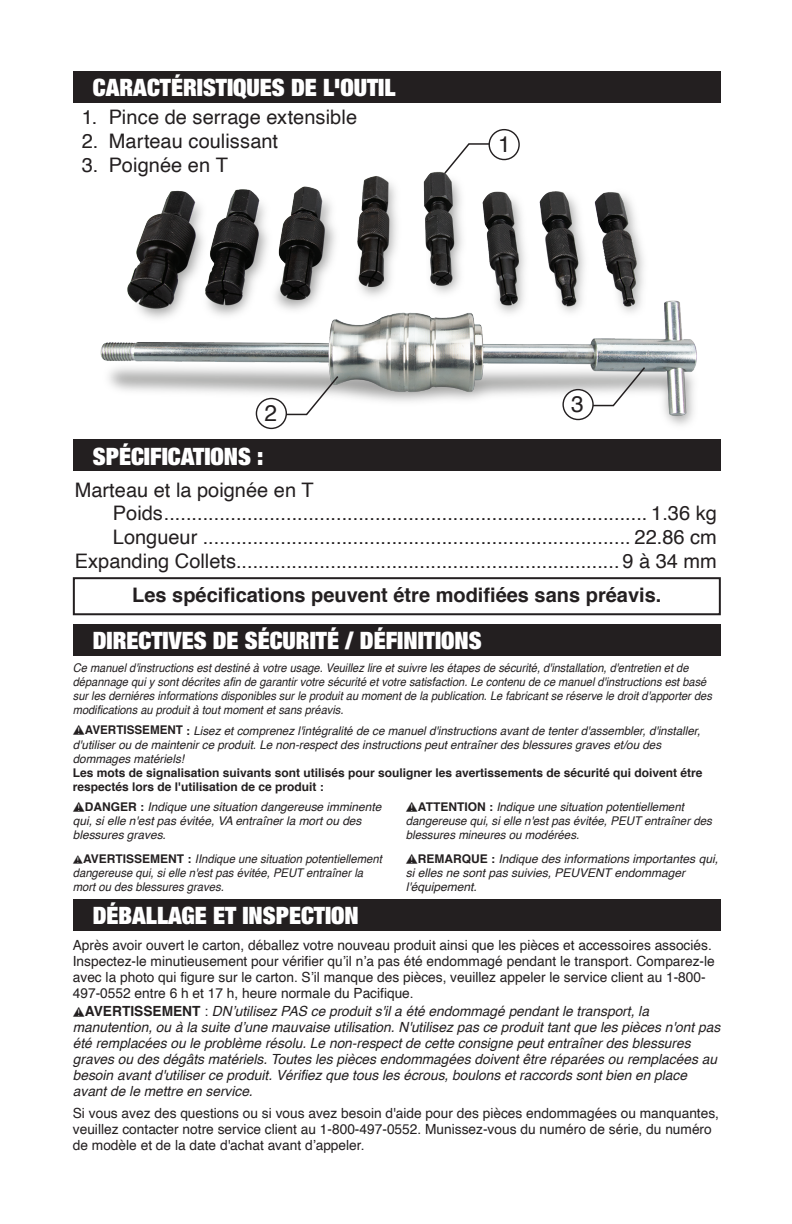
<style>
.page{position:relative;width:792px;height:1224px;background:#fff}
.page>*{position:absolute;margin:0;border:0;box-sizing:border-box;transform-origin:0 0}
.t1{font:900 expanded 24px "Helvetica Neue";color:#fff}
.t2{font:22.6px "Helvetica";color:#231f20}
.t3{font:20px "Helvetica";color:#231f20}
.t4{font:700 20px "Helvetica";color:#231f20}
.t5{font:14px/16px "Helvetica";color:#231f20}
.t6{font:italic 14px/16px "Helvetica";color:#231f20}
.t7{font:italic 12px/14px "Helvetica";color:#231f20}
.t8{font:italic 12px/14px "Helvetica";color:#231f20;scale:.92 1}
.t9{font:700 12px/14px "Helvetica";color:#231f20}
.t10{font:italic 12px/14px "Helvetica";color:#231f20;scale:.94 1}
.t11{font:italic 12px/14px "Helvetica";color:#231f20;scale:.96 1}
.s1{font-weight:700;font-style:normal}
.s2{font-style:normal}
</style>
<div class="page">
<div style="left:73px;top:71px;width:648px;height:32px;background:#231f20"></div>
<div style="left:73px;top:440px;width:648px;height:31px;background:#231f20"></div>
<svg style="left:451px;top:142px;width:45px;height:22px"></svg>
<div style="left:489px;top:130px;width:30px;height:30px;background:#fff;border-radius:50%"></div>
<div style="left:489px;top:129px;width:31px;height:31px;border:1px solid #231f20;border-radius:50%"></div>
<div style="left:73px;top:577px;width:648px;height:38px;border:2px solid #231f20"></div>
<img style="left:100px;top:164px;width:597px;height:266px">
<svg style="left:280px;top:374px;width:60px;height:42px"></svg>
<div style="left:256px;top:399px;width:30px;height:29px;background:#fff;border-radius:50%"></div>
<div style="left:256px;top:398px;width:31px;height:31px;border:1px solid #231f20;border-radius:50%"></div>
<svg style="left:586px;top:366px;width:61px;height:41px"></svg>
<div style="left:563px;top:390px;width:30px;height:30px;background:#fff;border-radius:50%"></div>
<div style="left:562px;top:389px;width:32px;height:31px;border:1px solid #231f20;border-radius:50%"></div>
<div style="left:73px;top:625px;width:648px;height:31px;background:#231f20"></div>
<div style="left:73px;top:899px;width:648px;height:31px;background:#231f20"></div>
<p class="t1" style="left:93px;top:72px;width:304px">CARACTÉRISTIQUES DE L'OUTIL</p>
<p class="t3" style="left:82px;top:102px;width:277px">1. Pince de serrage extensible</p>
<p class="t3" style="left:82px;top:126px;width:198px">2. Marteau coulissant</p>
<p class="t3" style="left:82px;top:150px;width:148px">3. Poignée en T</p>
<p class="t2" style="left:265px;top:396px;width:14px">2</p>
<p class="t1" style="left:93px;top:441px;width:172px">SPÉCIFICATIONS :</p>
<p class="t2" style="left:498px;top:127px;width:14px">1</p>
<p class="t2" style="left:571px;top:387px;width:14px">3</p>
<p class="t3" style="left:75px;top:475px;width:240px">Marteau et la poignée en T</p>
<p class="t3" style="left:113px;top:497px;width:605px">Poids....................................................................................... 1.36 kg</p>
<p class="t3" style="left:113px;top:521px;width:605px">Longueur ............................................................................. 22.86 cm</p>
<p class="t3" style="left:75px;top:545px;width:643px">Expanding Collets.....................................................................9 à 34 mm</p>
<p class="t4" style="left:132px;top:579px;width:531px">Les spécifications peuvent étre modifiées sans préavis.</p>
<p class="t1" style="left:93px;top:626px;width:390px">DIRECTIVES DE SÉCURITÉ / DÉFINITIONS</p>
<p class="t8" style="left:73px;top:661px;width:696px">Ce manuel d'instructions est destiné à votre usage. Veuillez lire et suivre les étapes de sécurité, d'installation, d'entretien et de dépannage qui y sont décrites afin de garantir votre sécurité et votre satisfaction. Le contenu de ce manuel d'instructions est basé sur les derniéres informations disponibles sur le produit au moment de la publication. Le fabricant se réserve le droit d'apporter des modifications au produit à tout moment et sans préavis.</p>
<p class="t7" style="left:73px;top:724px;width:629px;text-indent:12px"><span class="s1">AVERTISSEMENT :</span> Lisez et comprenez l'intégralité de ce manuel d'instructions avant de tenter d'assembler, d'installer, d'utiliser ou de maintenir ce produit. Le non-respect des instructions peut entraîner des blessures graves et/ou des dommages matériels!</p>
<p class="t9" style="left:73px;top:766px;width:631px">Les mots de signalisation suivants sont utilisés pour souligner les avertissements de sécurité qui doivent étre respectés lors de l'utilisation de ce produit :</p>
<p class="t7" style="left:73px;top:800px;width:310px;text-indent:12px"><span class="s1">DANGER :</span> Indique une situation dangereuse imminente qui, si elle n'est pas évitée, VA entraîner la mort ou des blessures graves.</p>
<p class="t10" style="left:73px;top:852px;width:330px;text-indent:10px"><span class="s1">AVERTISSEMENT :</span> IIndique une situation potentiellement dangereuse qui, si elle n'est pas évitée, PEUT entraîner la mort ou des blessures graves.</p>
<p class="t11" style="left:406px;top:800px;width:320px;text-indent:12px"><span class="s1">ATTENTION :</span> Indique une situation potentiellement dangereuse qui, si elle n'est pas évitée, PEUT entraîner des blessures mineures ou modérées.</p>
<p class="t7" style="left:406px;top:852px;width:314px;text-indent:12px"><span class="s1">REMARQUE :</span> Indique des informations importantes qui, si elles ne sont pas suivies, PEUVENT endommager l'équipement.</p>
<p class="t1" style="left:93px;top:900px;width:268px">DÉBALLAGE ET INSPECTION</p>
<p class="t5" style="left:73px;top:937px;width:644px">Après avoir ouvert le carton, déballez votre nouveau produit ainsi que les pièces et accessoires associés.<br>Inspectez-le minutieusement pour vérifier qu’il n’a pas été endommagé pendant le transport. Comparez-le avec la photo qui figure sur le carton. S’il manque des pièces, veuillez appeler le service client au 1-800- 497-0552 entre 6 h et 17 h, heure normale du Pacifique.</p>
<p class="t6" style="left:73px;top:1003px;width:649px;text-indent:12px"><span class="s1">AVERTISSEMENT</span> <span class="s2">:</span> DN’utilisez PAS ce produit s'il a été endommagé pendant le transport, la manutention, ou à la suite d’une mauvaise utilisation. N'utilisez pas ce produit tant que les pièces n'ont pas été remplacées ou le problème résolu. Le non-respect de cette consigne peut entraîner des blessures graves ou des dégâts matériels. Toutes les pièces endommagées doivent être réparées ou remplacées au besoin avant d'utiliser ce produit. Vérifiez que tous les écrous, boulons et raccords sont bien en place avant de le mettre en service.</p>
<p class="t5" style="left:73px;top:1105px;width:648px">Si vous avez des questions ou si vous avez besoin d'aide pour des pièces endommagées ou manquantes, veuillez contacter notre service client au 1-800-497-0552. Munissez-vous du numéro de série, du numéro de modèle et de la date d'achat avant d’appeler.</p>
</div>
